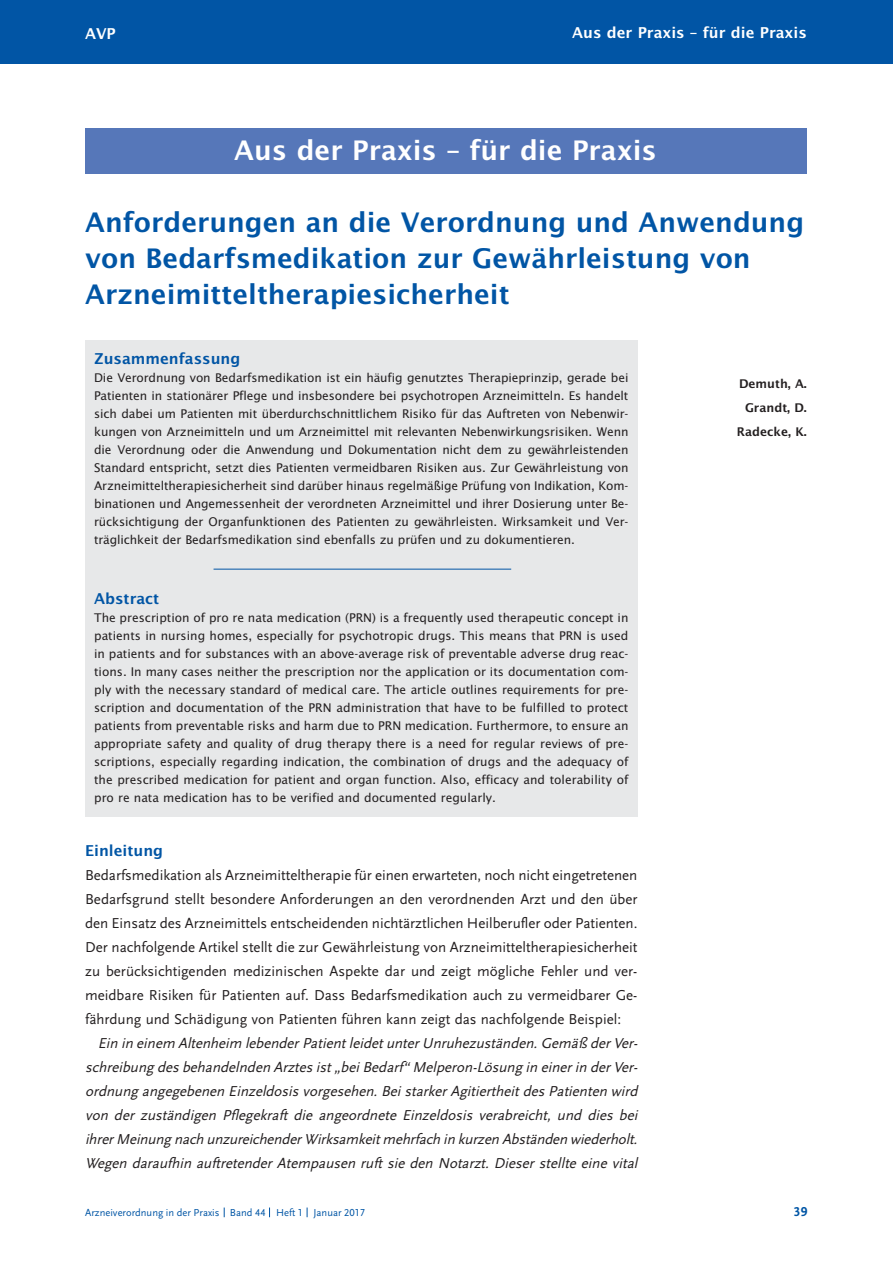
<style>
.page{position:relative;width:893px;height:1263px;background:#fff}
.page>*{position:absolute;margin:0;border:0;box-sizing:border-box;transform-origin:0 0}
.t1{font:600 27px/36px "Lucida Sans";color:#0155a5}
.t2{font:600 27px "Lucida Sans";color:#fff}
.t3{font:15px/24px "Scala Sans LF";color:#231f20;text-align:justify}
.t4{font:italic 15px/24px "Scala Sans LF";letter-spacing:-.005em;color:#231f20;text-align:justify}
.t5{font:600 15px "Lucida Sans";color:#0155a5}
.t6{font:600 15px "Lucida Sans";color:#fff}
.t7{font:700 13.5px "Scala Sans LF";color:#0155a5}
.t8{font:12px/18px "Lucida Sans";letter-spacing:-.005em;color:#231f20;text-align:justify}
.t9{font:600 12px/24px "Lucida Sans";color:#231f20;text-align:right}
.t10{font:10.5px "Scala Sans LF";color:#0155a5}
</style>
<div class="page">
<div style="left:0;top:0;width:892px;height:64px;background:#0155a5"></div>
<div style="left:85px;top:128px;width:722px;height:46px;background:#5677b9"></div>
<div style="left:85px;top:340px;width:552px;height:477px;background:#e7e8e9"></div>
<hr style="left:214px;top:569px;width:297px;height:1px;background:#0155a5">
<p class="t6" style="left:85px;top:25px;width:32px">AVP</p>
<p class="t6" style="left:572px;top:24px;width:236px">Aus der Praxis – für die Praxis</p>
<h1 class="t2" style="left:234px;top:135px;width:424px">Aus der Praxis – für die Praxis</h1>
<h1 class="t1" style="left:85px;top:205px;width:721px">Anforderungen an die Verordnung und Anwendung von Bedarfsmedikation zur Gewährleistung von<br>Arzneimitteltherapiesicherheit</h1>
<p class="t5" style="left:94px;top:350px;width:148px">Zusammenfassung</p>
<p class="t8" style="left:94px;top:369px;width:536px">Die Verordnung von Bedarfsmedikation ist ein häufig genutztes Therapieprinzip, gerade bei Patienten in stationärer Pflege und insbesondere bei psychotropen Arzneimitteln. Es handelt sich dabei um Patienten mit überdurchschnittlichem Risiko für das Auftreten von Nebenwir&shy;kungen von Arzneimitteln und um Arzneimittel mit relevanten Nebenwirkungsrisiken. Wenn die Verordnung oder die Anwendung und Dokumentation nicht dem zu gewährleistenden Standard entspricht, setzt dies Patienten vermeidbaren Risiken aus. Zur Gewährleistung von Arzneimitteltherapiesicherheit sind darüber hinaus regelmäßige Prüfung von Indikation, Kom&shy;binationen und Angemessenheit der verordneten Arzneimittel und ihrer Dosierung unter Be&shy;rücksichtigung der Organfunktionen des Patienten zu gewährleisten. Wirksamkeit und Ver&shy;träglichkeit der Bedarfsmedikation sind ebenfalls zu prüfen und zu dokumentieren.</p>
<p class="t5" style="left:94px;top:590px;width:67px">Abstract</p>
<p class="t8" style="left:94px;top:609px;width:536px">The prescription of pro re nata medication (PRN) is a frequently used therapeutic concept in patients in nursing homes, especially for psychotropic drugs. This means that PRN is used in patients and for substances with an above-average risk of preventable adverse drug reac&shy;tions. In many cases neither the prescription nor the application or its documentation com&shy;ply with the necessary standard of medical care. The article outlines requirements for pre&shy;scription and documentation of the PRN administration that have to be fulfilled to protect patients from preventable risks and harm due to PRN medication. Furthermore, to ensure an appropriate safety and quality of drug therapy there is a need for regular reviews of pre&shy;scriptions, especially regarding indication, the combination of drugs and the adequacy of the prescribed medication for patient and organ function. Also, efficacy and tolerability of pro re nata medication has to be verified and documented regularly.</p>
<p class="t5" style="left:85px;top:842px;width:79px">Einleitung</p>
<p class="t3" style="left:85px;top:863px;width:554px">Bedarfsmedikation als Arzneimitteltherapie für einen erwarteten, noch nicht eingetretenen Bedarfsgrund stellt besondere Anforderungen an den verordnenden Arzt und den über den Einsatz des Arzneimittels entscheidenden nichtärztlichen Heilberufler oder Patienten.<br>Der nachfolgende Artikel stellt die zur Gewährleistung von Arzneimitteltherapiesicherheit zu berücksichtigenden medizinischen Aspekte dar und zeigt mögliche Fehler und ver&shy;meidbare Risiken für Patienten auf. Dass Bedarfsmedikation auch zu vermeidbarer Ge&shy;fährdung und Schädigung von Patienten führen kann zeigt das nachfolgende Beispiel:</p>
<p class="t4" style="left:85px;top:1031px;width:557px;text-indent:13px">Ein in einem Altenheim lebender Patient leidet unter Unruhezuständen. Gemäß der Ver&shy;schreibung des behandelnden Arztes ist „bei Bedarf“ Melperon-Lösung in einer in der Ver&shy;ordnung angegebenen Einzeldosis vorgesehen. Bei starker Agitiertheit des Patienten wird von der zuständigen Pflegekraft die angeordnete Einzeldosis verabreicht, und dies bei ihrer Meinung nach unzureichender Wirksamkeit mehrfach in kurzen Abständen wiederholt.<br>Wegen daraufhin auftretender Atempausen ruft sie den Notarzt. Dieser stellte eine vital</p>
<p class="t10" style="left:85px;top:1207px;width:282px">Arzneiverordnung in der Praxis Band 44 Heft 1 Januar 2017</p>
<p class="t9" style="left:737px;top:372px;width:71px">Demuth, A.<br>Grandt, D.<br>Radecke, K.</p>
<p class="t7" style="left:794px;top:1204px;width:15px">39</p>
</div>
